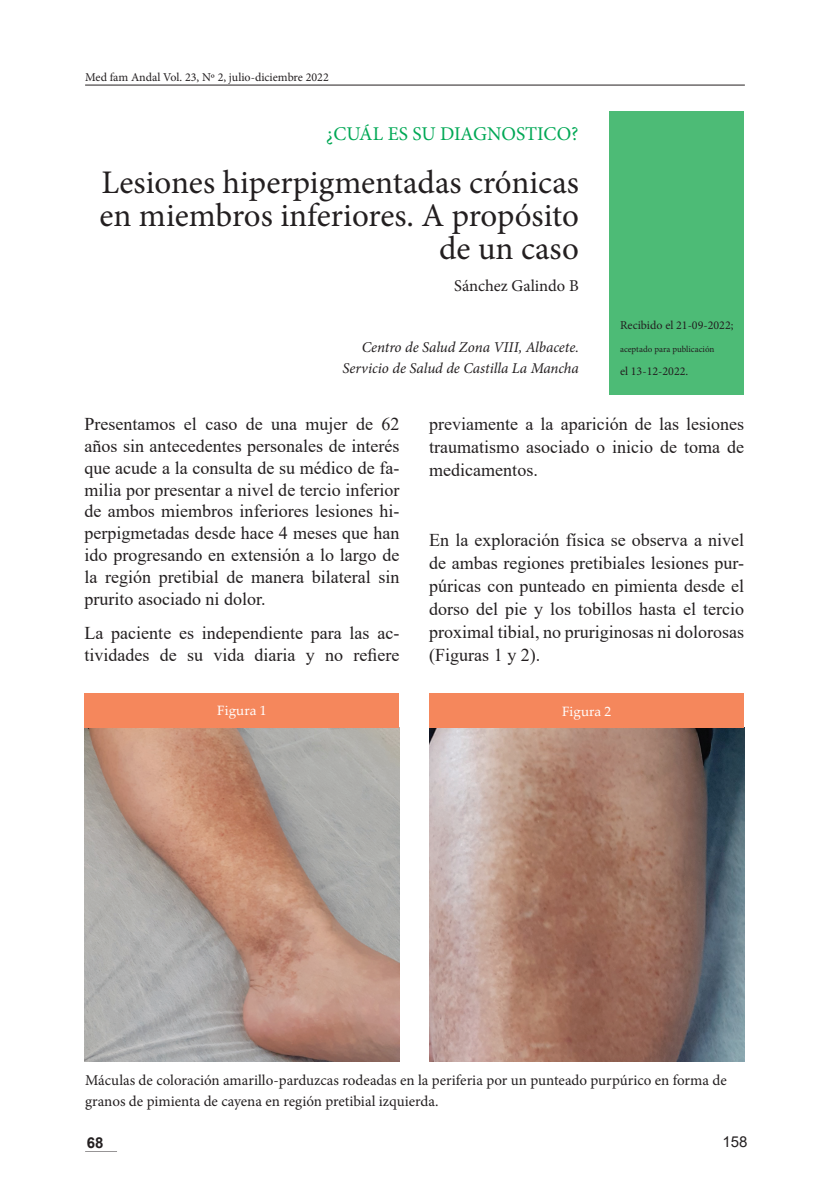
<style>
.page{position:relative;width:830px;height:1191px;background:#fff}
.page>*{position:absolute;margin:0;border:0;box-sizing:border-box;transform-origin:0 0}
.t1{font:33px/33px "Minion Pro";color:#231f20;text-align:right}
.t2{font:19.5px "Minion Pro";letter-spacing:-.005em;color:#00a855}
.t3{font:18px/21.9px "Times New Roman";color:#231f20;text-align:justify}
.t4{font:16.5px "Minion Pro";color:#231f20}
.t5{font:15px/21px "Minion Pro";color:#231f20}
.t6{font:italic 15px/21.5px "Minion Pro";letter-spacing:-.005em;color:#231f20;text-align:right}
.t7{font:15px "Arial";color:#231f20}
.t8{font:700 15px "Arial";color:#231f20}
.t9{font:13.5px "Palatino Linotype";color:#fff}
.t10{font:12px "Minion Pro";color:#231f20}
.t11{font:9px "Minion Pro";color:#231f20}
</style>
<div class="page">
<hr style="left:85px;top:85px;width:659px;height:1px;background:#231f20">
<hr style="left:85px;top:1151px;width:32px;height:1px;background:#231f20">
<div style="left:609px;top:111px;width:134px;height:284px;background:#4dbb76"></div>
<img style="left:84px;top:727px;width:315px;height:334px">
<img style="left:429px;top:727px;width:314px;height:334px">
<div style="left:84px;top:693px;width:315px;height:34px;background:#f5875c"></div>
<div style="left:429px;top:693px;width:314px;height:34px;background:#f5875c"></div>
<p class="t10" style="left:85px;top:69px;width:245px">Med fam Andal Vol. 23, Nº 2, julio-diciembre 2022</p>
<p class="t2" style="left:326px;top:121px;width:254px">¿CUÁL ES SU DIAGNOSTICO?</p>
<h1 class="t1" style="left:99px;top:166px;width:480px">Lesiones hiperpigmentadas crónicas en miembros inferiores. A propósito de un caso</h1>
<p class="t4" style="left:454px;top:275px;width:126px">Sánchez Galindo B</p>
<p class="t6" style="left:342px;top:336px;width:238px">Centro de Salud Zona VIII, Albacete.<br>Servicio de Salud de Castilla La Mancha</p>
<p class="t10" style="left:619px;top:317px;width:115px">Recibido el 21-09-2022;</p>
<p class="t11" style="left:619px;top:343px;width:96px">aceptado para publicación</p>
<p class="t10" style="left:619px;top:363px;width:70px">el 13-12-2022.</p>
<p class="t3" style="left:84px;top:412px;width:316px">Presentamos el caso de una mujer de 62 años sin antecedentes personales de interés que acude a la consulta de su médico de fa&shy;milia por presentar a nivel de tercio inferior de ambos miembros inferiores lesiones hi&shy;perpigmetadas desde hace 4 meses que han ido progresando en extensión a lo largo de la región pretibial de manera bilateral sin prurito asociado ni dolor.</p>
<p class="t3" style="left:84px;top:622px;width:316px">La paciente es independiente para las ac&shy;tividades de su vida diaria y no refiere</p>
<p class="t3" style="left:429px;top:411px;width:316px;line-height:23.1px">previamente a la aparición de las lesiones traumatismo asociado o inicio de toma de medicamentos.</p>
<p class="t3" style="left:429px;top:528px;width:316px;line-height:23.1px">En la exploración física se observa a nivel de ambas regiones pretibiales lesiones pur&shy;púricas con punteado en pimienta desde el dorso del pie y los tobillos hasta el tercio proximal tibial, no pruriginosas ni dolorosas (Figuras 1 y 2).</p>
<p class="t9" style="left:217px;top:701px;width:51px">Figura 1</p>
<p class="t9" style="left:561px;top:702px;width:51px">Figura 2</p>
<p class="t5" style="left:85px;top:1069px;width:642px">Máculas de coloración amarillo-parduzcas rodeadas en la periferia por un punteado purpúrico en forma de granos de pimienta de cayena en región pretibial izquierda.</p>
<p class="t7" style="left:722px;top:1131px;width:27px">158</p>
<p class="t8" style="left:87px;top:1132px;width:18px">68</p>
</div>
